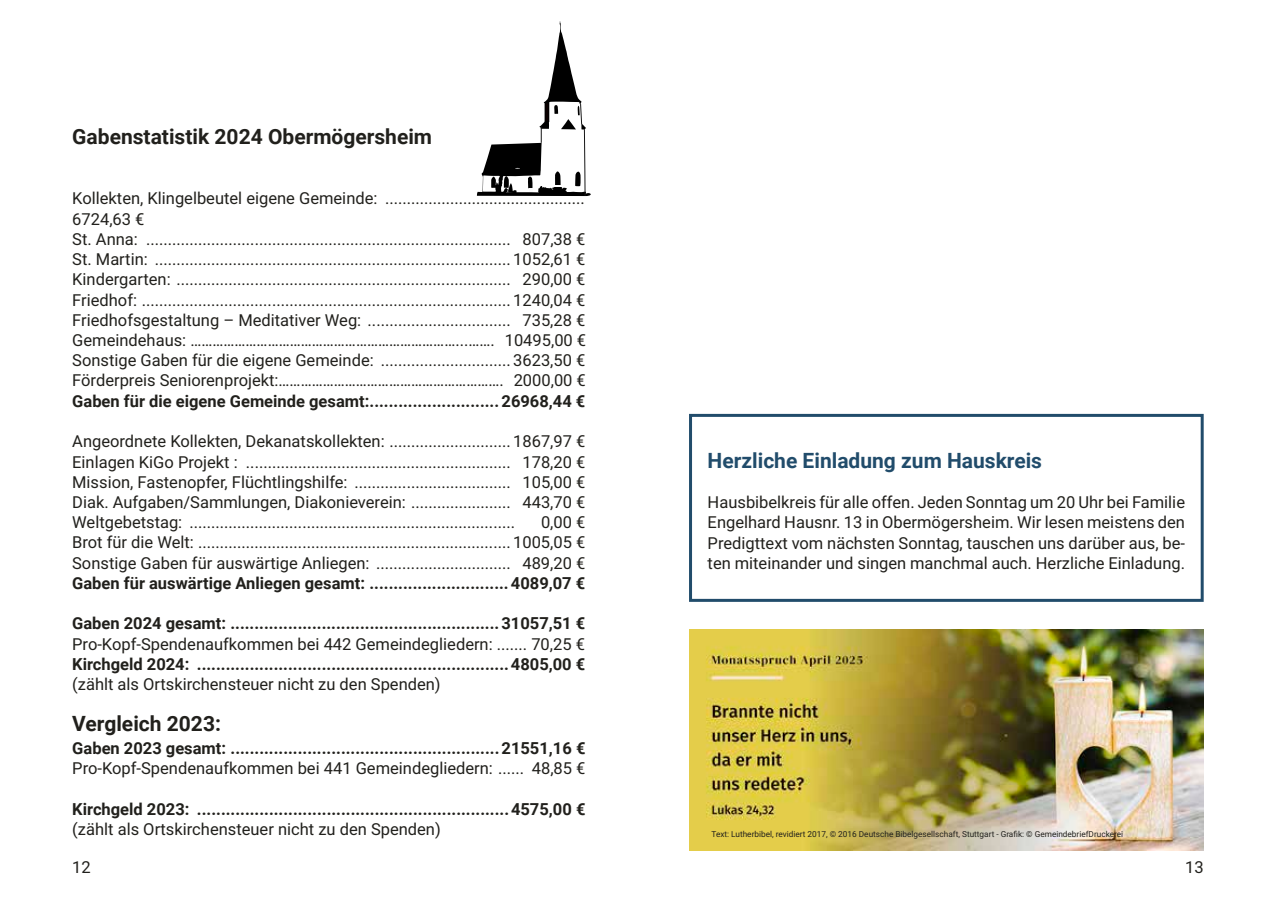
<style>
.page{position:relative;width:1276px;height:910px;background:#fff}
.page>*{position:absolute;margin:0;border:0;box-sizing:border-box;transform-origin:0 0}
.t1{font:700 21px "Roboto";color:#21201c}
.t2{font:700 21px "Roboto";color:#214c6b}
.t3{font:16.5px/20.2px "Roboto";color:#21201c;text-align:justify}
.t4{font:700 16.5px "Roboto";color:#21201c}
.t5{font:8.25px "Roboto";color:#21201c}
</style>
<div class="page">
<div style="left:689px;top:414px;width:514px;height:188px;border:3px solid #214c6b"></div>
<svg style="left:477px;top:21px;width:114px;height:175px"></svg>
<img style="left:689px;top:630px;width:514px;height:220px">
<p class="t1" style="left:72px;top:121px;width:361px">Gabenstatistik 2024 Obermögersheim</p>
<p class="t3" style="left:72px;top:188px;width:515px;text-align:left">Kollekten, Klingelbeutel eigene Gemeinde: ..............................................<br>6724,63 €<br>St. Anna: .................................................................................... 807,38 € St. Martin: .................................................................................. 1052,61 € Kindergarten: ............................................................................. 290,00 € Friedhof: ..................................................................................... 1240,04 € Friedhofsgestaltung – Meditativer Weg: ................................. 735,28 € Gemeindehaus: ………………………………………………………………...……. 10495,00 € Sonstige Gaben für die eigene Gemeinde: .............................. 3623,50 € Förderpreis Seniorenprojekt:……………………………………………………. 2000,00 €</p>
<p class="t4" style="left:72px;top:389px;width:515px">Gaben für die eigene Gemeinde gesamt:...........................26968,44 €</p>
<p class="t3" style="left:72px;top:431px;width:515px">Angeordnete Kollekten, Dekanatskollekten: ............................1867,97 € Einlagen KiGo Projekt : ............................................................. 178,20 € Mission, Fastenopfer, Flüchtlingshilfe: .................................... 105,00 € Diak. Aufgaben/Sammlungen, Diakonieverein: ....................... 443,70 € Weltgebetstag: ...........................................................................</p>
<p class="t3" style="left:72px;top:512px;width:515px;text-indent:469px">0,00 € Brot für die Welt: ........................................................................ 1005,05 € Sonstige Gaben für auswärtige Anliegen: ............................... 489,20 €</p>
<p class="t4" style="left:72px;top:572px;width:515px">Gaben für auswärtige Anliegen gesamt: .............................4089,07 €</p>
<p class="t4" style="left:72px;top:612px;width:515px">Gaben 2024 gesamt: ........................................................31057,51 €</p>
<p class="t3" style="left:72px;top:633px;width:514px">Pro-Kopf-Spendenaufkommen bei 442 Gemeindegliedern: ....... 70,25 €</p>
<p class="t4" style="left:72px;top:653px;width:515px">Kirchgeld 2024: .................................................................4805,00 €</p>
<p class="t3" style="left:72px;top:674px;width:370px">(zählt als Ortskirchensteuer nicht zu den Spenden)</p>
<p class="t1" style="left:72px;top:709px;width:150px">Vergleich 2023:</p>
<p class="t4" style="left:72px;top:737px;width:515px">Gaben 2023 gesamt: ........................................................21551,16 €</p>
<p class="t3" style="left:72px;top:758px;width:515px">Pro-Kopf-Spendenaufkommen bei 441 Gemeindegliedern: ...... 48,85 €</p>
<p class="t4" style="left:72px;top:797px;width:515px">Kirchgeld 2023: .................................................................4575,00 €</p>
<p class="t3" style="left:72px;top:818px;width:370px">(zählt als Ortskirchensteuer nicht zu den Spenden)</p>
<p class="t2" style="left:707px;top:445px;width:336px">Herzliche Einladung zum Hauskreis</p>
<p class="t3" style="left:707px;top:491px;width:479px">Hausbibelkreis für alle offen. Jeden Sonntag um 20 Uhr bei Familie Engelhard Hausnr. 13 in Obermögersheim. Wir lesen meistens den Predigttext vom nächsten Sonntag, tauschen uns darüber aus, be&shy;ten miteinander und singen manchmal auch. Herzliche Einladung.</p>
<p class="t5" style="left:711px;top:828px;width:413px">Text: Lutherbibel, revidiert 2017, © 2016 Deutsche Bibelgesellschaft, Stuttgart - Grafik: © GemeindebriefDruckerei</p>
<p class="t3" style="left:72px;top:856px;width:20px">12</p>
<p class="t3" style="left:1185px;top:856px;width:20px">13</p>
</div>
